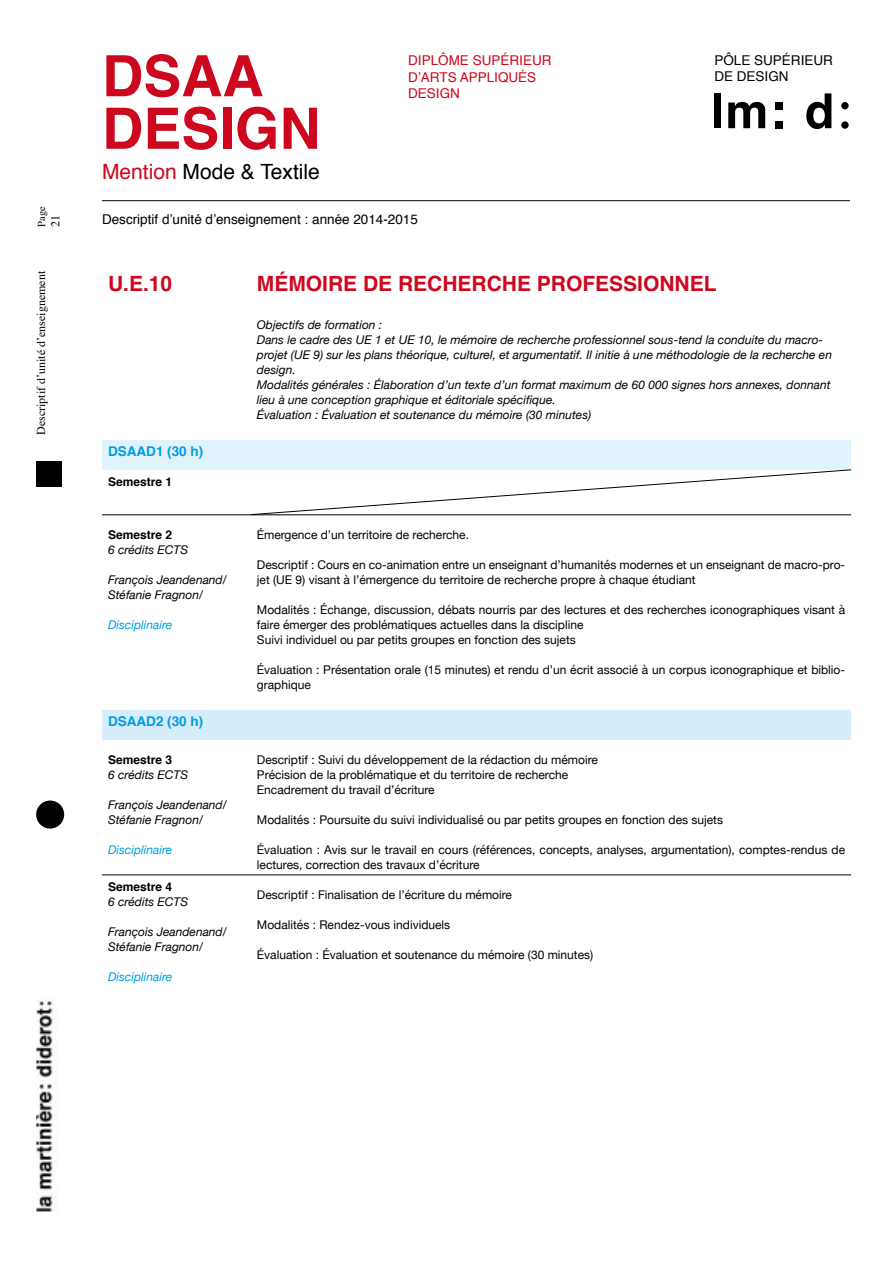
<style>
.page{position:relative;width:893px;height:1263px;background:#fff}
.page>*{position:absolute;margin:0;border:0;box-sizing:border-box;transform-origin:0 0}
.t1{font:700 57px/52.5px "Helvetica";color:#cd071e}
.t2{font:700 21px "Helvetica";color:#cd071e}
.t3{font:21px "Helvetica";color:#000}
.t4{font:13.5px/16.5px "Helvetica";color:#000}
.t5{font:13.5px/16.5px "Helvetica";color:#cd071e}
.t6{font:700 13.5px "Helvetica";color:#009ee0}
.t7{font:12px/15px "Helvetica Neue";color:#000}
.t8{font:italic 12px/15px "Helvetica Neue";color:#000}
.t9{font:italic 12px "Helvetica Neue";color:#009ee0}
.t10{font:700 12px "Helvetica";color:#000}
.t11{font:12px "Times";color:#000}
.t12{font:10.5px "Times";color:#000}
.s1{color:#cd071e}
</style>
<div class="page">
<div style="left:36px;top:461px;width:26px;height:26px;background:#000"></div>
<div style="left:36px;top:800px;width:28px;height:28px;background:#000;border-radius:50%"></div>
<img style="left:36px;top:997px;width:22px;height:215px">
<div style="left:714px;top:93px;width:7px;height:35px;background:#000"></div>
<svg style="left:728px;top:102px;width:37px;height:26px"></svg>
<svg style="left:806px;top:93px;width:25px;height:36px"></svg>
<div style="left:776px;top:121px;width:7px;height:7px;background:#000"></div>
<div style="left:776px;top:102px;width:7px;height:8px;background:#000"></div>
<div style="left:841px;top:102px;width:8px;height:7px;background:#000;border-radius:50%"></div>
<div style="left:841px;top:121px;width:8px;height:8px;background:#000;border-radius:50%"></div>
<hr style="left:102px;top:200px;width:748px;height:1px;background:#000">
<div style="left:102px;top:710px;width:749px;height:30px;background:#d5edfa"></div>
<hr style="left:102px;top:874px;width:132px;height:1px;background:#000">
<svg style="left:234px;top:874px;width:17px;height:1px"></svg>
<hr style="left:251px;top:874px;width:600px;height:1px;background:#000">
<svg style="left:102px;top:440px;width:749px;height:76px"></svg>
<h1 class="t1" style="left:102px;top:51px;width:220px">DSAA<br>DESIGN</h1>
<p class="t5" style="left:408px;top:53px;width:145px">DIPLÔME SUPÉRIEUR<br>D’ARTS APPLIQUÉS<br>DESIGN</p>
<p class="t4" style="left:714px;top:52px;width:120px">PÔLE SUPÉRIEUR<br>DE DESIGN</p>
<p class="t12" style="left:32px;top:227px;width:22px;rotate:-90deg">Page</p>
<p class="t11" style="left:44px;top:227px;width:13px;rotate:-90deg">21</p>
<h2 class="t3" style="left:102px;top:155px;width:219px"><span class="s1">Mention</span> Mode &amp; Textile</h2>
<p class="t4" style="left:102px;top:211px;width:317px">Descriptif d’unité d’enseignement : année 2014-2015</p>
<p class="t11" style="left:30px;top:435px;width:165px;rotate:-90deg">Descriptif d’unité d’enseignement</p>
<h2 class="t2" style="left:108px;top:267px;width:66px">U.E.10</h2>
<h2 class="t2" style="left:257px;top:267px;width:461px">MÉMOIRE DE RECHERCHE PROFESSIONNEL</h2>
<p class="t8" style="left:257px;top:318px;width:577px">Objectifs de formation :<br>Dans le cadre des UE 1 et UE 10, le mémoire de recherche professionnel sous-tend la conduite du macro&shy;projet (UE 9) sur les plans théorique, culturel, et argumentatif. Il initie à une méthodologie de la recherche en design.<br>Modalités générales : Élaboration d’un texte d’un format maximum de 60 000 signes hors annexes, donnant lieu à une conception graphique et éditoriale spécifique.<br>Évaluation : Évaluation et soutenance du mémoire (30 minutes)</p>
<p class="t6" style="left:108px;top:441px;width:97px">DSAAD1 (30 h)</p>
<p class="t10" style="left:108px;top:472px;width:66px">Semestre 1</p>
<p class="t10" style="left:108px;top:525px;width:66px">Semestre 2</p>
<p class="t8" style="left:108px;top:543px;width:82px">6 crédits ECTS</p>
<p class="t8" style="left:108px;top:573px;width:120px">François Jeandenand/<br>Stéfanie Fragnon/</p>
<p class="t9" style="left:108px;top:616px;width:66px">Disciplinaire</p>
<p class="t6" style="left:108px;top:711px;width:97px">DSAAD2 (30 h)</p>
<p class="t10" style="left:108px;top:750px;width:66px">Semestre 3</p>
<p class="t8" style="left:108px;top:768px;width:82px">6 crédits ECTS</p>
<p class="t8" style="left:108px;top:798px;width:120px">François Jeandenand/<br>Stéfanie Fragnon/</p>
<p class="t9" style="left:108px;top:841px;width:66px">Disciplinaire</p>
<p class="t10" style="left:108px;top:877px;width:66px">Semestre 4</p>
<p class="t8" style="left:108px;top:895px;width:82px">6 crédits ECTS</p>
<p class="t8" style="left:108px;top:925px;width:120px">François Jeandenand/<br>Stéfanie Fragnon/</p>
<p class="t9" style="left:108px;top:968px;width:66px">Disciplinaire</p>
<p class="t7" style="left:257px;top:528px;width:214px">Émergence d’un territoire de recherche.</p>
<p class="t7" style="left:257px;top:558px;width:590px">Descriptif : Cours en co-animation entre un enseignant d’humanités modernes et un enseignant de macro-pro&shy;jet (UE 9) visant à l’émergence du territoire de recherche propre à chaque étudiant</p>
<p class="t7" style="left:257px;top:603px;width:590px">Modalités : Échange, discussion, débats nourris par des lectures et des recherches iconographiques visant à faire émerger des problématiques actuelles dans la discipline<br>Suivi individuel ou par petits groupes en fonction des sujets</p>
<p class="t7" style="left:257px;top:663px;width:590px">Évaluation : Présentation orale (15 minutes) et rendu d’un écrit associé à un corpus iconographique et biblio&shy;graphique</p>
<p class="t7" style="left:257px;top:753px;width:342px">Descriptif : Suivi du développement de la rédaction du mémoire<br>Précision de la problématique et du territoire de recherche<br>Encadrement du travail d’écriture</p>
<p class="t7" style="left:257px;top:813px;width:468px">Modalités : Poursuite du suivi individualisé ou par petits groupes en fonction des sujets</p>
<p class="t7" style="left:257px;top:843px;width:590px">Évaluation : Avis sur le travail en cours (références, concepts, analyses, argumentation), comptes-rendus de lectures, correction des travaux d’écriture</p>
<p class="t7" style="left:257px;top:888px;width:257px">Descriptif : Finalisation de l’écriture du mémoire</p>
<p class="t7" style="left:257px;top:918px;width:195px">Modalités : Rendez-vous individuels</p>
<p class="t7" style="left:257px;top:948px;width:338px">Évaluation : Évaluation et soutenance du mémoire (30 minutes)</p>
</div>
